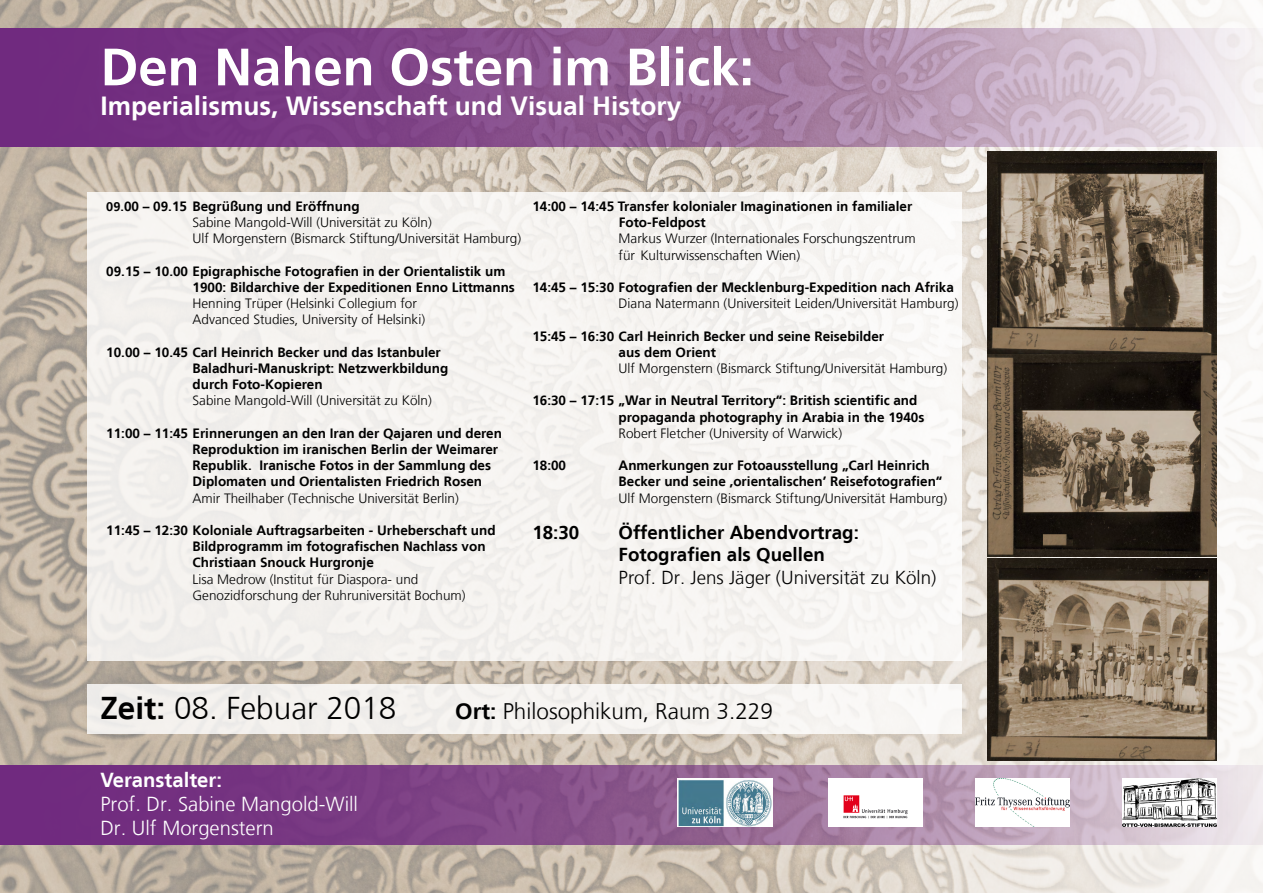
<style>
.page{position:relative;width:1263px;height:893px;background:#fff}
.page>*{position:absolute;margin:0;border:0;box-sizing:border-box;transform-origin:0 0}
.t1{font:700 52.5px "Frutiger LT";color:#fff}
.t2{font:300 31.5px "Frutiger LT";color:#000}
.t3{font:700 26.25px "Frutiger LT";color:#fff}
.t4{font:300 22.5px "Frutiger LT";color:#000}
.t5{font:300 20.25px/24.3px "Frutiger LT";color:#fff}
.t6{font:700 20.25px "Frutiger LT";color:#fff}
.t7{font:700 18.75px/22.5px "Frutiger LT";color:#000}
.t8{font:300 18.75px "Frutiger LT";color:#000}
.t9{font:700 13.5px/16.2px "Frutiger LT";color:#000}
.t10{font:300 13.5px/16.2px "Frutiger LT";color:#000}
.s1{font-weight:700;font-size:12.75px}
.s2{font-weight:700}
</style>
<div class="page">
<img style="left:0;top:0;width:1263px;height:893px">
<div style="left:87px;top:192px;width:875px;height:468px;background:#f6f4f1"></div>
<div style="left:87px;top:685px;width:875px;height:49px;background:#f5f2ef"></div>
<img style="left:987px;top:151px;width:230px;height:202px">
<img style="left:987px;top:355px;width:230px;height:405px">
<svg style="left:0;top:28px;width:1263px;height:118px;background:#9d70a0"></svg>
<svg style="left:0;top:765px;width:1263px;height:80px;background:#926097"></svg>
<img style="left:975px;top:779px;width:95px;height:47px">
<img style="left:1122px;top:778px;width:95px;height:48px">
<img style="left:828px;top:778px;width:95px;height:48px">
<img style="left:678px;top:779px;width:94px;height:48px">
<h1 class="t1" style="left:100px;top:36px;width:655px">Den Nahen Osten im Blick:</h1>
<h3 class="t3" style="left:100px;top:91px;width:582px">Imperialismus, Wissenschaft und Visual History</h3>
<p class="t10" style="left:193px;top:198px;width:330px;text-indent:-86px"><span class="s1">09.</span><span class="s2">00 – 09.15 Begrüßung und Eröffnung<br></span>Sabine Mangold-Will (Universität zu Köln)<br>Ulf Morgenstern (Bismarck Stiftung/Universität Hamburg)</p>
<p class="t9" style="left:193px;top:263px;width:324px;text-indent:-86px">09.15 – 10.00 Epigraphische Fotografien in der Orientalistik um<br>1900: Bildarchive der Expeditionen Enno Littmanns</p>
<p class="t10" style="left:193px;top:296px;width:234px">Henning Trüper (Helsinki Collegium for<br>Advanced Studies, University of Helsinki)</p>
<p class="t9" style="left:193px;top:344px;width:257px;text-indent:-86px">10.00 – 10.45 Carl Heinrich Becker und das Istanbuler<br>Baladhuri-Manuskript: Netzwerkbildung durch Foto-Kopieren</p>
<p class="t10" style="left:193px;top:393px;width:241px">Sabine Mangold-Will (Universität zu Köln)</p>
<p class="t9" style="left:193px;top:425px;width:311px;text-indent:-86px">11:00 – 11:45 Erinnerungen an den Iran der Qajaren und deren Reproduktion im iranischen Berlin der Weimarer Republik. Iranische Fotos in der Sammlung des Diplomaten und Orientalisten Friedrich Rosen</p>
<p class="t10" style="left:193px;top:490px;width:268px">Amir Theilhaber (Technische Universität Berlin)</p>
<p class="t9" style="left:193px;top:522px;width:305px;text-indent:-86px">11:45 – 12:30 Koloniale Auftragsarbeiten - Urheberschaft und<br>Bildprogramm im fotografischen Nachlass von<br>Christiaan Snouck Hurgronje</p>
<p class="t10" style="left:193px;top:571px;width:275px">Lisa Medrow (Institut für Diaspora- und<br>Genozidforschung der Ruhruniversität Bochum)</p>
<p class="t9" style="left:619px;top:198px;width:295px;text-indent:-86px">14:00 – 14:45 Transfer kolonialer Imaginationen in familialer<br>Foto-Feldpost</p>
<p class="t10" style="left:619px;top:231px;width:299px">Markus Wurzer (Internationales Forschungszentrum für Kulturwissenschaften Wien)</p>
<p class="t9" style="left:532px;top:279px;width:423px">14:45 – 15:30 Fotografien der Mecklenburg-Expedition nach Afrika</p>
<p class="t10" style="left:619px;top:296px;width:341px">Diana Natermann (Universiteit Leiden/Universität Hamburg)</p>
<p class="t9" style="left:619px;top:328px;width:267px;text-indent:-86px">15:45 – 16:30 Carl Heinrich Becker und seine Reisebilder aus dem Orient</p>
<p class="t10" style="left:619px;top:360px;width:330px">Ulf Morgenstern (Bismarck Stiftung/Universität Hamburg)</p>
<p class="t9" style="left:619px;top:393px;width:307px;text-indent:-86px">16:30 – 17:15 „War in Neutral Territory“: British scientific and propaganda photography in Arabia in the 1940s</p>
<p class="t10" style="left:619px;top:425px;width:225px">Robert Fletcher (University of Warwick)</p>
<p class="t9" style="left:532px;top:458px;width:35px">18:00</p>
<p class="t9" style="left:619px;top:458px;width:325px">Anmerkungen zur Fotoausstellung „Carl Heinrich<br>Becker und seine ‚orientalischen’ Reisefotografien“</p>
<p class="t10" style="left:619px;top:490px;width:330px">Ulf Morgenstern (Bismarck Stiftung/Universität Hamburg)</p>
<h3 class="t7" style="left:532px;top:521px;width:48px">18:30</h3>
<h3 class="t7" style="left:619px;top:521px;width:242px">Öffentlicher Abendvortrag:<br>Fotografien als Quellen</h3>
<h3 class="t8" style="left:619px;top:567px;width:319px">Prof. Dr. Jens Jäger (Universität zu Köln)</h3>
<h2 class="t2" style="left:100px;top:690px;width:297px"><span class="s2">Zeit:</span> 08. Febuar 2018</h2>
<h3 class="t4" style="left:455px;top:699px;width:319px"><span class="s2">Ort:</span> Philosophikum, Raum 3.229</h3>
<h3 class="t6" style="left:100px;top:768px;width:123px">Veranstalter:</h3>
<h3 class="t5" style="left:100px;top:792px;width:259px">Prof. Dr. Sabine Mangold-Will<br>Dr. Ulf Morgenstern</h3>
</div>
